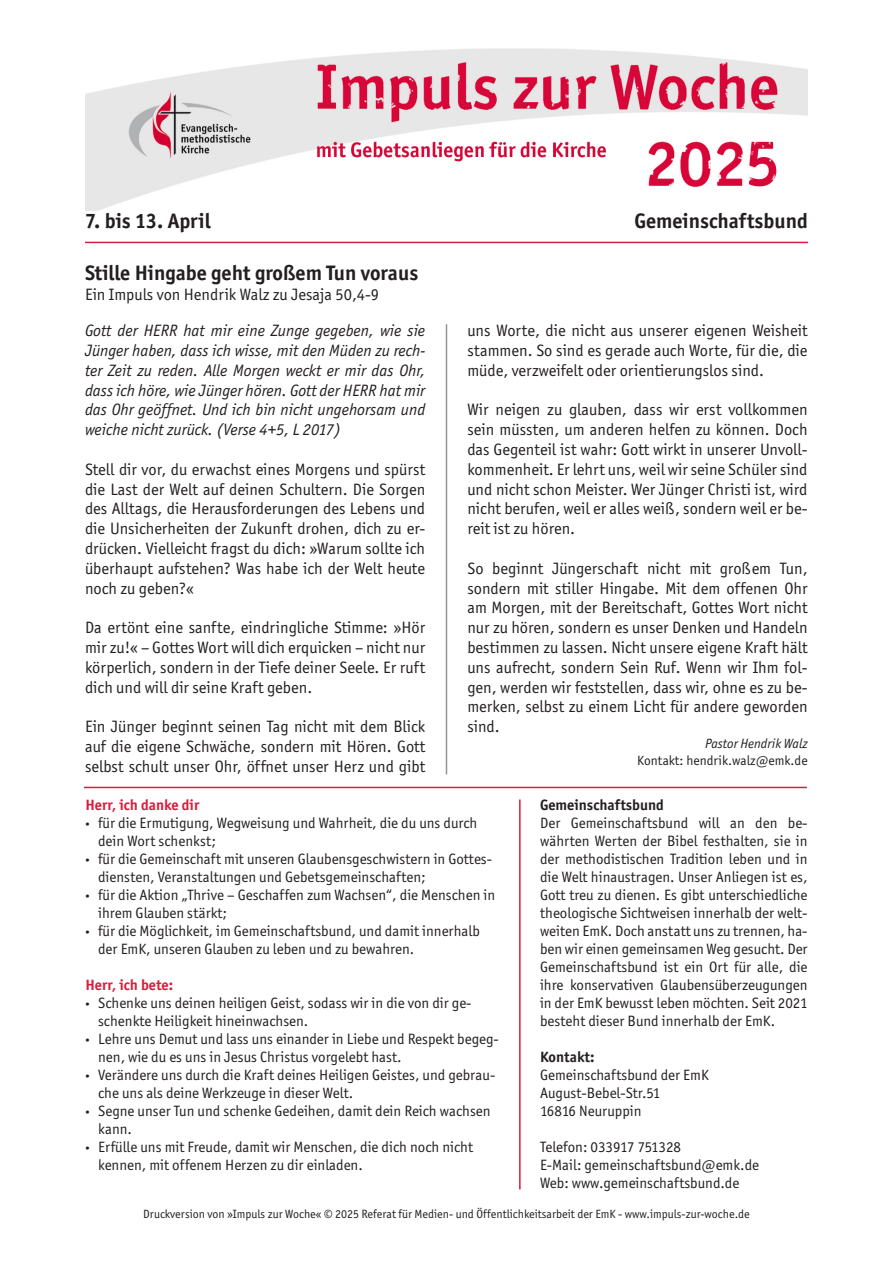
<style>
.page{position:relative;width:893px;height:1263px;background:#fff}
.page>*{position:absolute;margin:0;border:0;box-sizing:border-box;transform-origin:0 0}
.t1{font:700 21px "Officina Sans ITC Std";color:#231f20}
.t2{font:16.5px/19.8px "Officina Sans ITC Std";color:#231f20;text-align:justify}
.t3{font:italic 16.5px/19.8px "Officina Sans ITC Std";color:#231f20;text-align:justify}
.t4{font:15px/18px "Officina Sans ITC Std";color:#231f20}
.t5{font:700 15px "Officina Sans ITC Std";color:#d81d3c}
.t6{font:700 15px "Officina Sans ITC Std";color:#231f20}
.t7{font:13.5px "Officina Sans ITC Std";color:#231f20}
.t8{font:italic 13.5px "Officina Sans ITC Std";color:#231f20}
.t9{font:12px "Officina Sans ITC Std";color:#231f20}
.s1{font-family:"Myriad Pro"}
</style>
<div class="page">
<img style="left:85px;top:48px;width:723px;height:163px">
<hr style="left:84px;top:787px;width:723px;height:1px;background:#d81d3c">
<hr style="left:519px;top:799px;width:2px;height:390px;background:#d81d3c">
<hr style="left:85px;top:242px;width:723px;height:1px;background:#d81d3c">
<hr style="left:446px;top:324px;width:1px;height:450px;background:#999190">
<p class="t1" style="left:85px;top:208px;width:127px">7. bis 13. April</p>
<p class="t1" style="left:634px;top:208px;width:175px">Gemeinschaftsbund</p>
<p class="t1" style="left:85px;top:260px;width:335px">Stille Hingabe geht großem Tun voraus</p>
<p class="t2" style="left:85px;top:284px;width:296px">Ein Impuls von Hendrik Walz zu Jesaja 50,4-9</p>
<p class="t3" style="left:85px;top:321px;width:342px">Gott der HERR hat mir eine Zunge gegeben, wie sie Jünger haben, dass ich wisse, mit den Müden zu rech&shy;ter Zeit zu reden. Alle Morgen weckt er mir das Ohr, dass ich höre, wie Jünger hören. Gott der HERR hat mir das Ohr geöffnet. Und ich bin nicht ungehorsam und weiche nicht zurück. (Verse 4+5, L 2017)</p>
<p class="t2" style="left:85px;top:459px;width:342px">Stell dir vor, du erwachst eines Morgens und spürst die Last der Welt auf deinen Schultern. Die Sorgen des Alltags, die Herausforderungen des Lebens und die Unsicherheiten der Zukunft drohen, dich zu er&shy;drücken. Vielleicht fragst du dich: »Warum sollte ich überhaupt aufstehen? Was habe ich der Welt heute noch zu geben?«</p>
<p class="t2" style="left:85px;top:618px;width:342px">Da ertönt eine sanfte, eindringliche Stimme: »Hör mir zu!« – Gottes Wort will dich erquicken – nicht nur körperlich, sondern in der Tiefe deiner Seele. Er ruft dich und will dir seine Kraft geben.</p>
<p class="t2" style="left:85px;top:717px;width:342px">Ein Jünger beginnt seinen Tag nicht mit dem Blick auf die eigene Schwäche, sondern mit Hören. Gott selbst schult unser Ohr, öffnet unser Herz und gibt</p>
<p class="t2" style="left:467px;top:321px;width:342px">uns Worte, die nicht aus unserer eigenen Weisheit stammen. So sind es gerade auch Worte, für die, die müde, verzweifelt oder orientierungslos sind.</p>
<p class="t2" style="left:467px;top:400px;width:342px">Wir neigen zu glauben, dass wir erst vollkommen sein müssten, um anderen helfen zu können. Doch das Gegenteil ist wahr: Gott wirkt in unserer Unvoll&shy;kommenheit. Er lehrt uns, weil wir seine Schüler sind und nicht schon Meister. Wer Jünger Christi ist, wird nicht berufen, weil er alles weiß, sondern weil er be&shy;reit ist zu hören.</p>
<p class="t2" style="left:467px;top:558px;width:342px">So beginnt Jüngerschaft nicht mit großem Tun, sondern mit stiller Hingabe. Mit dem offenen Ohr am Morgen, mit der Bereitschaft, Gottes Wort nicht nur zu hören, sondern es unser Denken und Handeln bestimmen zu lassen. Nicht unsere eigene Kraft hält uns aufrecht, sondern Sein Ruf. Wenn wir Ihm fol&shy;gen, werden wir feststellen, dass wir, ohne es zu be&shy;merken, selbst zu einem Licht für andere geworden sind.</p>
<p class="t8" style="left:705px;top:736px;width:104px">Pastor Hendrik Walz</p>
<p class="t7" style="left:637px;top:752px;width:172px">Kontakt: hendrik.walz@emk.de</p>
<p class="t5" style="left:85px;top:796px;width:115px">Herr, ich danke dir</p>
<p class="t4" style="left:98px;top:814px;width:381px;text-indent:-13px"><span class="s1">•</span> für die Ermutigung, Wegweisung und Wahrheit, die du uns durch dein Wort schenkst;</p>
<p class="t4" style="left:98px;top:850px;width:395px;text-indent:-13px"><span class="s1">•</span> für die Gemeinschaft mit unseren Glaubensgeschwistern in Gottes&shy;diensten, Veranstaltungen und Gebetsgemeinschaften;</p>
<p class="t4" style="left:98px;top:886px;width:399px;text-indent:-13px"><span class="s1">•</span> für die Aktion „Thrive – Geschaffen zum Wachsen“, die Menschen in ihrem Glauben stärkt;</p>
<p class="t4" style="left:98px;top:922px;width:383px;text-indent:-13px"><span class="s1">•</span> für die Möglichkeit, im Gemeinschaftsbund, und damit innerhalb der EmK, unseren Glauben zu leben und zu bewahren.</p>
<p class="t5" style="left:85px;top:976px;width:89px">Herr, ich bete:</p>
<p class="t4" style="left:98px;top:994px;width:375px;text-indent:-13px"><span class="s1">•</span> Schenke uns deinen heiligen Geist, sodass wir in die von dir ge&shy;schenkte Heiligkeit hineinwachsen.</p>
<p class="t4" style="left:98px;top:1030px;width:402px;text-indent:-13px"><span class="s1">•</span> Lehre uns Demut und lass uns einander in Liebe und Respekt begeg&shy;nen, wie du es uns in Jesus Christus vorgelebt hast.</p>
<p class="t4" style="left:98px;top:1066px;width:399px;text-indent:-13px"><span class="s1">•</span> Verändere uns durch die Kraft deines Heiligen Geistes, und gebrau&shy;che uns als deine Werkzeuge in dieser Welt.</p>
<p class="t4" style="left:98px;top:1102px;width:394px;text-indent:-13px"><span class="s1">•</span> Segne unser Tun und schenke Gedeihen, damit dein Reich wachsen kann.</p>
<p class="t4" style="left:98px;top:1138px;width:376px;text-indent:-13px"><span class="s1">•</span> Erfülle uns mit Freude, damit wir Menschen, die dich noch nicht kennen, mit offenem Herzen zu dir einladen.</p>
<p class="t6" style="left:540px;top:796px;width:125px">Gemeinschaftsbund</p>
<p class="t4" style="left:540px;top:814px;width:269px;text-align:justify">Der Gemeinschaftsbund will an den be&shy;währten Werten der Bibel festhalten, sie in der methodistischen Tradition leben und in die Welt hinaustragen. Unser Anliegen ist es, Gott treu zu dienen. Es gibt unterschiedliche theologische Sichtweisen innerhalb der welt&shy;weiten EmK. Doch anstatt uns zu trennen, ha&shy;ben wir einen gemeinsamen Weg gesucht. Der Gemeinschaftsbund ist ein Ort für alle, die ihre konservativen Glaubensüberzeugungen in der EmK bewusst leben möchten. Seit 2021 besteht dieser Bund innerhalb der EmK.</p>
<p class="t6" style="left:540px;top:1048px;width:56px">Kontakt:</p>
<p class="t4" style="left:540px;top:1066px;width:170px">Gemeinschaftsbund der EmK</p>
<p class="t4" style="left:540px;top:1084px;width:122px">August-Bebel-Str.51</p>
<p class="t4" style="left:540px;top:1102px;width:103px">16816 Neuruppin</p>
<p class="t4" style="left:540px;top:1138px;width:142px">Telefon: 033917 751328</p>
<p class="t4" style="left:540px;top:1156px;width:221px">E-Mail: gemeinschaftsbund@emk.de</p>
<p class="t4" style="left:540px;top:1174px;width:201px">Web: www.gemeinschaftsbund.de</p>
<p class="t9" style="left:143px;top:1207px;width:608px">Druckversion von »Impuls zur Woche« © 2025 Referat für Medien- und Öffentlichkeitsarbeit der EmK - www.impuls-zur-woche.de</p>
</div>
